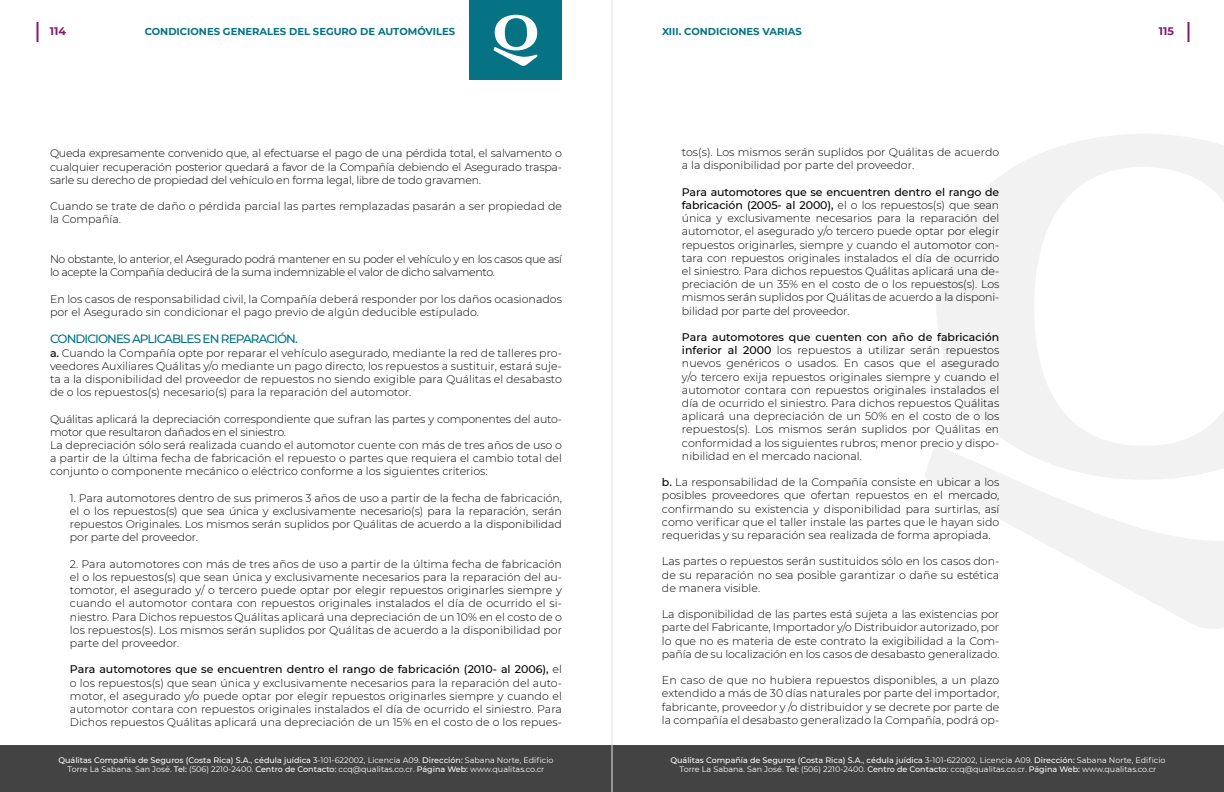
<style>
.page{position:relative;width:1224px;height:792px;background:#fff}
.page>*{position:absolute;margin:0;border:0;box-sizing:border-box;transform-origin:0 0}
.t1{font:500 12px "Montserrat";letter-spacing:-.075em;color:#057383}
.t2{font:300 11px/13.2px "Montserrat";color:#000;text-align:justify}
.t3{font:300 11px/13.2px "Montserrat";letter-spacing:-.03em;color:#000}
.t4{font:700 11px "Montserrat";color:#821a6e}
.t5{font:700 10px "Montserrat";color:#057383}
.t6{font:8px/9.6px "Montserrat";color:#fff;text-align:center}
.s1{font-weight:500}
</style>
<div class="page">
<hr style="left:1188px;top:22px;width:2px;height:20px;background:#821a6e">
<hr style="left:36px;top:22px;width:2px;height:20px;background:#821a6e">
<svg style="left:936px;top:134px;width:288px;height:312px"></svg>
<svg style="left:925px;top:446px;width:299px;height:183px"></svg>
<div style="left:0;top:745px;width:1224px;height:47px;background:#434343"></div>
<div style="left:469px;top:0;width:93px;height:80px;background:#057383"></div>
<svg style="left:493px;top:15px;width:45px;height:51px"></svg>
<hr style="left:612px;top:0;width:1px;height:792px;background:#e6e6e6">
<p class="t4" style="left:50px;top:23px;width:18px">114</p>
<p class="t5" style="left:145px;top:24px;width:312px">CONDICIONES GENERALES DEL SEGURO DE AUTOMÓVILES</p>
<p class="t4" style="left:1159px;top:23px;width:17px">115</p>
<p class="t5" style="left:662px;top:24px;width:141px">XIII. CONDICIONES VARIAS</p>
<p class="t2" style="left:50px;top:146px;width:514px">Queda expresamente convenido que, al efectuarse el pago de una pérdida total, el salvamento o cualquier recuperación posterior quedará a favor de la Compañía debiendo el Asegurado traspa&shy;sarle su derecho de propiedad del vehículo en forma legal, libre de todo gravamen.</p>
<p class="t2" style="left:50px;top:199px;width:514px">Cuando se trate de daño o pérdida parcial las partes remplazadas pasarán a ser propiedad de la Compañía.</p>
<p class="t3" style="left:50px;top:252px;width:514px">No obstante, lo anterior, el Asegurado podrá mantener en su poder el vehículo y en los casos que así lo acepte la Compañía deducirá de la suma indemnizable el valor de dicho salvamento.</p>
<p class="t2" style="left:50px;top:292px;width:513px">En los casos de responsabilidad civil, la Compañía deberá responder por los daños ocasionados por el Asegurado sin condicionar el pago previo de algún deducible estipulado.</p>
<p class="t1" style="left:50px;top:331px;width:249px">CONDICIONES APLICABLES EN REPARACIÓN.</p>
<p class="t2" style="left:50px;top:346px;width:513px"><span class="s1">a.</span> Cuando la Compañía opte por reparar el vehículo asegurado, mediante la red de talleres pro&shy;veedores Auxiliares Quálitas y/o mediante un pago directo, los repuestos a sustituir, estará suje&shy;ta a la disponibilidad del proveedor de repuestos no siendo exigible para Quálitas el desabasto de o los repuestos(s) necesario(s) para la reparación del automotor.</p>
<p class="t2" style="left:50px;top:412px;width:514px;text-align:left">Quálitas aplicará la depreciación correspondiente que sufran las partes y componentes del auto&shy;motor que resultaron dañados en el siniestro.<br>La depreciación sólo será realizada cuando el automotor cuente con más de tres años de uso o a partir de la última fecha de fabricación el repuesto o partes que requiera el cambio total del conjunto o componente mecánico o eléctrico conforme a los siguientes criterios:</p>
<p class="t2" style="left:70px;top:491px;width:494px">1. Para automotores dentro de sus primeros 3 años de uso a partir de la fecha de fabricación, el o los repuestos(s) que sea única y exclusivamente necesario(s) para la reparación, serán repuestos Originales. Los mismos serán suplidos por Quálitas de acuerdo a la disponibilidad por parte del proveedor.</p>
<p class="t2" style="left:70px;top:557px;width:494px">2. Para automotores con más de tres años de uso a partir de la última fecha de fabricación el o los repuestos(s) que sean única y exclusivamente necesarios para la reparación del au&shy;tomotor, el asegurado y/ o tercero puede optar por elegir repuestos originarles siempre y cuando el automotor contara con repuestos originales instalados el día de ocurrido el si&shy;niestro. Para Dichos repuestos Quálitas aplicará una depreciación de un 10% en el costo de o los repuestos(s). Los mismos serán suplidos por Quálitas de acuerdo a la disponibilidad por parte del proveedor.</p>
<p class="t2" style="left:70px;top:662px;width:494px"><span class="s1">Para automotores que se encuentren dentro el rango de fabricación (2010- al 2006),</span> el o los repuestos(s) que sean única y exclusivamente necesarios para la reparación del auto&shy;motor, el asegurado y/o puede optar por elegir repuestos originarles siempre y cuando el automotor contara con repuestos originales instalados el día de ocurrido el siniestro. Para Dichos repuestos Quálitas aplicará una depreciación de un 15% en el costo de o los repues-</p>
<p class="t6" style="left:58px;top:755px;width:497px"><span class="s1">Quálitas Compañía de Seguros (Costa Rica) S.A.</span>, <span class="s1">cédula juídica</span> 3-101-622002, Licencia A09. <span class="s1">Dirección:</span> Sabana Norte, Edificio<br>Torre La Sabana. San José. <span class="s1">Tel:</span> (506) 2210-2400. <span class="s1">Centro de Contacto:</span> ccq@qualitas.co.cr. <span class="s1">Página Web:</span> www.qualitas.co.cr</p>
<p class="t2" style="left:682px;top:145px;width:319px">tos(s). Los mismos serán suplidos por Quálitas de acuerdo a la disponibilidad por parte del proveedor.</p>
<p class="t2" style="left:682px;top:185px;width:319px"><span class="s1">Para automotores que se encuentren dentro el rango de fabricación (2005- al 2000),</span> el o los repuestos(s) que sean única y exclusivamente necesarios para la reparación del automotor, el asegurado y/o tercero puede optar por elegir repuestos originarles, siempre y cuando el automotor con&shy;tara con repuestos originales instalados el día de ocurrido el siniestro. Para dichos repuestos Quálitas aplicará una de&shy;preciación de un 35% en el costo de o los repuestos(s). Los mismos serán suplidos por Quálitas de acuerdo a la disponi&shy;bilidad por parte del proveedor.</p>
<p class="t2" style="left:682px;top:330px;width:319px"><span class="s1">Para automotores que cuenten con año de fabricación inferior al 2000</span> los repuestos a utilizar serán repuestos nuevos genéricos o usados. En casos que el asegurado y/o tercero exija repuestos originales siempre y cuando el automotor contara con repuestos originales instalados el día de ocurrido el siniestro. Para dichos repuestos Quálitas aplicará una depreciación de un 50% en el costo de o los repuestos(s). Los mismos serán suplidos por Quálitas en conformidad a los siguientes rubros; menor precio y dispo&shy;nibilidad en el mercado nacional.</p>
<p class="t2" style="left:662px;top:475px;width:339px"><span class="s1">b.</span> La responsabilidad de la Compañía consiste en ubicar a los posibles proveedores que ofertan repuestos en el mercado, confirmando su existencia y disponibilidad para surtirlas, así como verificar que el taller instale las partes que le hayan sido requeridas y su reparación sea realizada de forma apropiada.</p>
<p class="t2" style="left:662px;top:554px;width:339px">Las partes o repuestos serán sustituidos sólo en los casos don&shy;de su reparación no sea posible garantizar o dañe su estética de manera visible.</p>
<p class="t2" style="left:662px;top:607px;width:339px">La disponibilidad de las partes está sujeta a las existencias por parte del Fabricante, Importador y/o Distribuidor autorizado, por lo que no es materia de este contrato la exigibilidad a la Com&shy;pañía de su localización en los casos de desabasto generalizado.</p>
<p class="t2" style="left:662px;top:673px;width:339px">En caso de que no hubiera repuestos disponibles, a un plazo extendido a más de 30 días naturales por parte del importador, fabricante, proveedor y /o distribuidor y se decrete por parte de la compañía el desabasto generalizado la Compañía, podrá op-</p>
<p class="t6" style="left:670px;top:755px;width:497px"><span class="s1">Quálitas Compañía de Seguros (Costa Rica) S.A.</span>, <span class="s1">cédula juídica</span> 3-101-622002, Licencia A09. <span class="s1">Dirección:</span> Sabana Norte, Edificio<br>Torre La Sabana. San José. <span class="s1">Tel:</span> (506) 2210-2400. <span class="s1">Centro de Contacto:</span> ccq@qualitas.co.cr. <span class="s1">Página Web:</span> www.qualitas.co.cr</p>
</div>
